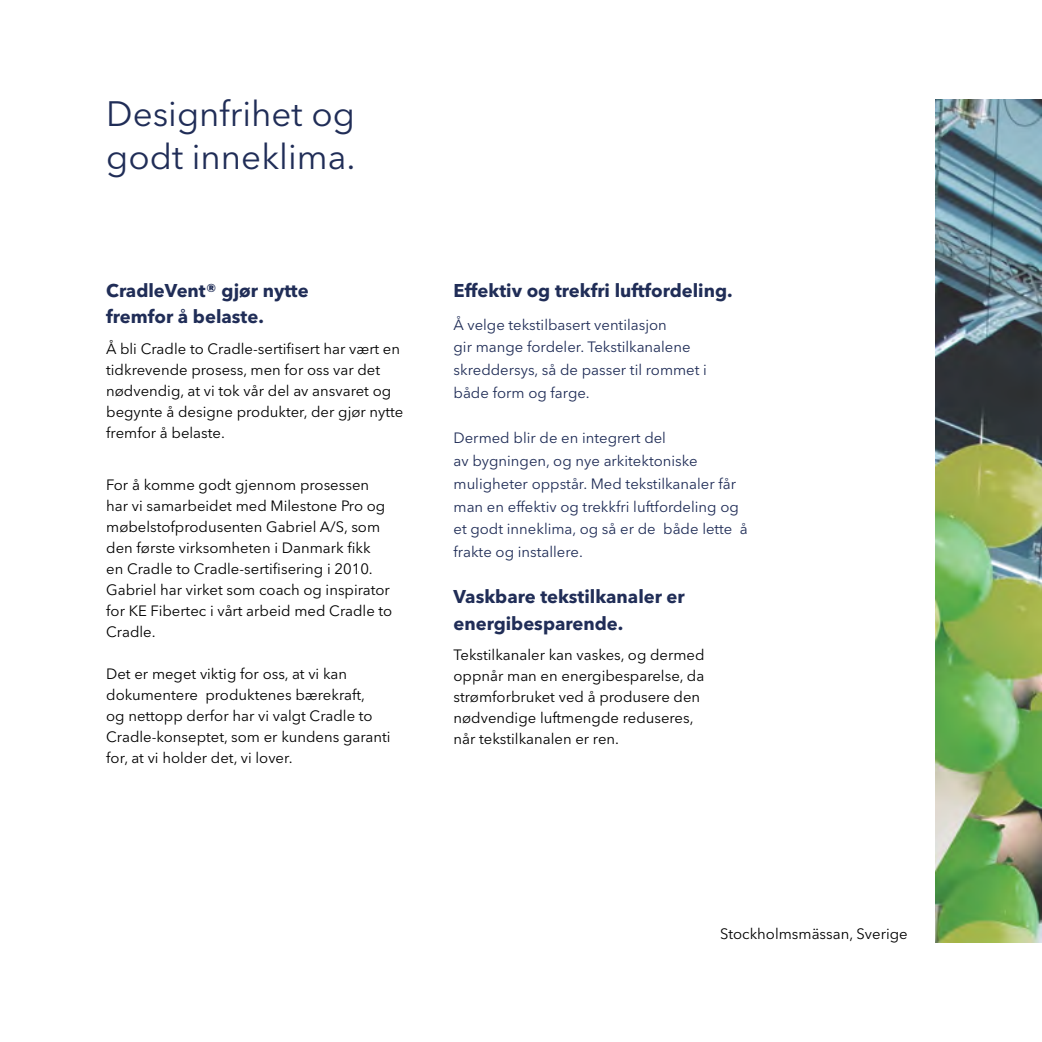
<style>
.page{position:relative;width:1042px;height:1042px;background:#fff}
.page>*{position:absolute;margin:0;border:0;box-sizing:border-box;transform-origin:0 0}
.t1{font:35px/43.8px "Avenir Next LT Pro";color:#202d57}
.t2{font:700 18.38px/26.2px "Avenir Next LT Pro";color:#202d57}
.t3{font:14.88px/21px "Avenir Next LT Pro";color:#000}
.t4{font:14.88px/22.8px "Avenir Next LT Pro";color:#202d57}
</style>
<div class="page">
<img style="left:936px;top:99px;width:106px;height:844px">
<h1 class="t1" style="left:106px;top:91px;width:251px">Designfrihet og godt inneklima.</h1>
<p class="t2" style="left:106px;top:277px;width:204px">CradleVent® gjør nytte fremfor å belaste.</p>
<p class="t3" style="left:106px;top:338px;width:298px">Å bli Cradle to Cradle-sertifisert har vært en tidkrevende prosess, men for oss var det nødvendig, at vi tok vår del av ansvaret og begynte å designe produkter, der gjør nytte fremfor å belaste.</p>
<p class="t3" style="left:106px;top:474px;width:288px">For å komme godt gjennom prosessen har vi samarbeidet med Milestone Pro og møbelstofprodusenten Gabriel A/S, som den første virksomheten i Danmark fikk<br>en Cradle to Cradle-sertifisering i 2010.<br>Gabriel har virket som coach og inspirator for KE Fibertec i vårt arbeid med Cradle to Cradle.</p>
<p class="t3" style="left:106px;top:663px;width:286px">Det er meget viktig for oss, at vi kan dokumentere produktenes bærekraft,<br>og nettopp derfor har vi valgt Cradle to Cradle-konseptet, som er kundens garanti for, at vi holder det, vi lover.</p>
<p class="t2" style="left:453px;top:277px;width:281px">Effektiv og trekfri luftfordeling.</p>
<p class="t4" style="left:453px;top:313px;width:255px">Å velge tekstilbasert ventilasjon<br>gir mange fordeler. Tekstilkanalene skreddersys, så de passer til rommet i både form og farge.</p>
<p class="t4" style="left:453px;top:427px;width:296px">Dermed blir de en integrert del<br>av bygningen, og nye arkitektoniske muligheter oppstår. Med tekstilkanaler får man en effektiv og trekkfri luftfordeling og et godt inneklima, og så er de både lette å frakte og installere.</p>
<p class="t2" style="left:453px;top:583px;width:233px">Vaskbare tekstilkanaler er energibesparende.</p>
<p class="t3" style="left:453px;top:645px;width:253px">Tekstilkanaler kan vaskes, og dermed oppnår man en energibesparelse, da strømforbruket ved å produsere den nødvendige luftmengde reduseres, når tekstilkanalen er ren.</p>
<p class="t3" style="left:720px;top:923px;width:189px">Stockholmsmässan, Sverige</p>
</div>
